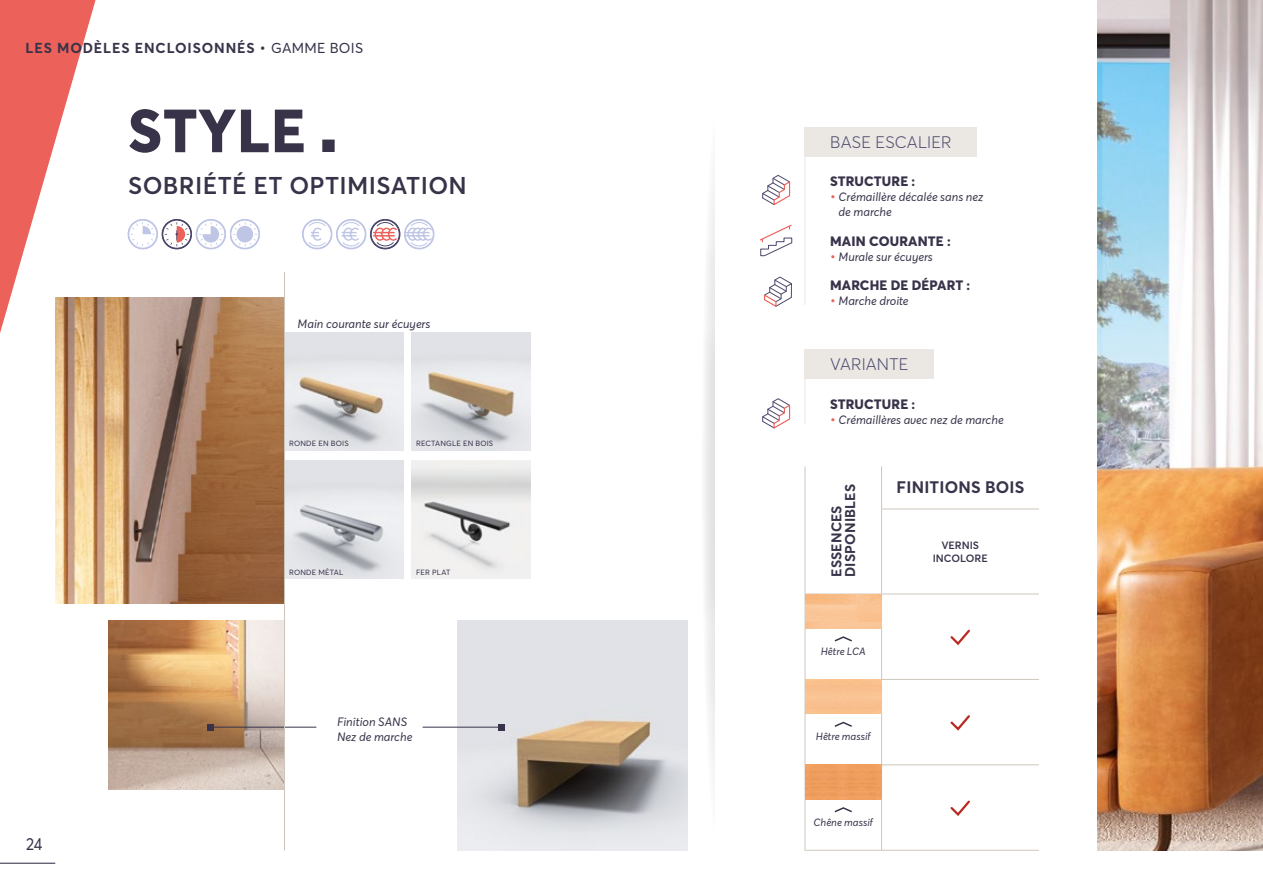
<style>
.page{position:relative;width:1263px;height:893px;background:#fff}
.page>*{position:absolute;margin:0;border:0;box-sizing:border-box;transform-origin:0 0}
.t1{font:800 60px "Averta PE";letter-spacing:.015em;color:#39334a}
.t2{font:600 24px "Averta PE";letter-spacing:.015em;color:#39334a}
.t3{font:800 22.5px "Averta PE";color:#39334a}
.t4{font:17.25px "Averta PE";color:#39334a;scale:.9 1}
.t5{font:300 16.5px "Averta PE";letter-spacing:.01em;color:#4c496d}
.t6{font:700 16.5px "Averta PE";letter-spacing:.01em;color:#39334a}
.t7{font:700 14.25px "Averta PE";letter-spacing:.06em;color:#39334a}
.t8{font:700 14.1px/13.5px "Averta PE";letter-spacing:.01em;color:#39334a}
.t9{font:800 13.5px "Averta PE";letter-spacing:.01em;color:#39334a}
.t10{font:italic 12px/15px "Averta PE";color:#39334a}
.t11{font:italic 10.5px "Averta PE";color:#39334a}
.t12{font:600 10.5px/12.6px "Averta PE";letter-spacing:-.005em;color:#39334a;text-align:center}
.t13{font:7.5px "Averta PE";letter-spacing:.025em;color:#39334a}
.s1{font-weight:400}
.s2{font-weight:600;font-style:normal;font-size:13.5px;color:#ec6159}
</style>
<div class="page">
<img style="left:1097px;top:0;width:166px;height:850px">
<svg style="left:702px;top:96px;width:33px;height:760px;fill:#f2f2f2"></svg>
<div style="left:716px;top:0;width:34px;height:893px;background:#fff"></div>
<img style="left:458px;top:621px;width:229px;height:229px">
<img style="left:112px;top:621px;width:172px;height:168px">
<img style="left:412px;top:332px;width:118px;height:119px">
<img style="left:285px;top:332px;width:118px;height:119px">
<img style="left:285px;top:460px;width:118px;height:119px">
<img style="left:412px;top:460px;width:118px;height:119px">
<img style="left:112px;top:297px;width:172px;height:307px">
<hr style="left:211px;top:727px;width:105px;height:1px;background:#39334a">
<svg style="left:208px;top:724px;width:6px;height:6px"></svg>
<hr style="left:423px;top:727px;width:78px;height:1px;background:#39334a">
<div style="left:498px;top:724px;width:7px;height:6px;background:#39334a"></div>
<hr style="left:284px;top:272px;width:1px;height:578px;background:#cec6bb">
<svg style="left:762px;top:175px;width:29px;height:30px"></svg>
<svg style="left:762px;top:398px;width:29px;height:31px"></svg>
<svg style="left:760px;top:224px;width:33px;height:33px"></svg>
<svg style="left:764px;top:276px;width:28px;height:31px"></svg>
<hr style="left:0;top:863px;width:55px;height:1px;background:#39334a">
<svg style="left:0;top:0;width:112px;height:790px"></svg>
<svg style="left:128px;top:219px;width:132px;height:30px"></svg>
<div style="left:237px;top:226px;width:16px;height:16px;background:#bfc5e5;border-radius:50%"></div>
<svg style="left:302px;top:219px;width:132px;height:30px"></svg>
<hr style="left:881px;top:594px;width:158px;height:1px;background:#cec6bb">
<hr style="left:882px;top:679px;width:157px;height:1px;background:#cec6bb">
<hr style="left:882px;top:765px;width:157px;height:1px;background:#cec6bb">
<hr style="left:881px;top:850px;width:158px;height:1px;background:#cec6bb">
<hr style="left:805px;top:466px;width:1px;height:43px;background:#cec6bb">
<hr style="left:805px;top:509px;width:1px;height:85px;background:#cec6bb">
<hr style="left:881px;top:594px;width:1px;height:34px;background:#cec6bb">
<hr style="left:881px;top:679px;width:1px;height:35px;background:#cec6bb">
<hr style="left:881px;top:765px;width:1px;height:34px;background:#cec6bb">
<hr style="left:881px;top:509px;width:158px;height:1px;background:#cec6bb">
<hr style="left:805px;top:628px;width:1px;height:51px;background:#cec6bb">
<hr style="left:881px;top:628px;width:1px;height:51px;background:#cec6bb">
<hr style="left:805px;top:714px;width:1px;height:51px;background:#cec6bb">
<hr style="left:881px;top:714px;width:1px;height:51px;background:#cec6bb">
<hr style="left:805px;top:799px;width:1px;height:51px;background:#cec6bb">
<hr style="left:881px;top:799px;width:1px;height:51px;background:#cec6bb">
<hr style="left:805px;top:850px;width:76px;height:1px;background:#cec6bb">
<hr style="left:881px;top:466px;width:1px;height:43px;background:#cec6bb">
<hr style="left:881px;top:509px;width:1px;height:85px;background:#cec6bb">
<svg style="left:950px;top:629px;width:20px;height:17px"></svg>
<svg style="left:834px;top:636px;width:18px;height:6px"></svg>
<svg style="left:950px;top:715px;width:20px;height:16px"></svg>
<svg style="left:834px;top:721px;width:18px;height:6px"></svg>
<div style="left:805px;top:765px;width:76px;height:34px;background:#ef9e5e"></div>
<svg style="left:950px;top:800px;width:20px;height:16px"></svg>
<svg style="left:834px;top:807px;width:18px;height:6px"></svg>
<div style="left:805px;top:127px;width:172px;height:30px;background:#ebe7e3"></div>
<hr style="left:805px;top:127px;width:1px;height:178px;background:#ebe7e3">
<div style="left:805px;top:349px;width:129px;height:30px;background:#ebe7e3"></div>
<hr style="left:805px;top:349px;width:1px;height:75px;background:#ebe7e3">
<p class="t7" style="left:26px;top:38px;width:339px">LES MODÈLES ENCLOISONNÉS • <span class="s1">GAMME BOIS</span></p>
<h1 class="t1" style="left:128px;top:88px;width:179px">STYLE</h1>
<h3 class="t3" style="left:322px;top:128px;width:16px">■</h3>
<h2 class="t2" style="left:128px;top:168px;width:340px">SOBRIÉTÉ ET OPTIMISATION</h2>
<p class="t10" style="left:298px;top:316px;width:134px">Main courante sur écuyers</p>
<p class="t13" style="left:289px;top:439px;width:61px">RONDE EN BOIS</p>
<p class="t13" style="left:416px;top:439px;width:79px">RECTANGLE EN BOIS</p>
<p class="t13" style="left:289px;top:567px;width:55px">RONDE MÉTAL</p>
<p class="t13" style="left:416px;top:567px;width:36px">FER PLAT</p>
<h3 class="t4" style="left:26px;top:832px;width:20px">24</h3>
<p class="t10" style="left:337px;top:714px;width:77px">Finition SANS<br>Nez de marche</p>
<h3 class="t5" style="left:830px;top:130px;width:123px">BASE ESCALIER</h3>
<p class="t9" style="left:830px;top:172px;width:87px">STRUCTURE :</p>
<p class="t10" style="left:838px;top:190px;width:146px;text-indent:-8px"><span class="s2">•</span> Crémaillère décalée sans nez de marche</p>
<p class="t9" style="left:830px;top:231px;width:122px">MAIN COURANTE :</p>
<p class="t10" style="left:830px;top:249px;width:104px"><span class="s2">•</span> Murale sur écuyers</p>
<p class="t9" style="left:830px;top:276px;width:141px">MARCHE DE DÉPART :</p>
<p class="t10" style="left:830px;top:293px;width:80px"><span class="s2">•</span> Marche droite</p>
<h3 class="t5" style="left:830px;top:353px;width:80px">VARIANTE</h3>
<p class="t9" style="left:830px;top:395px;width:87px">STRUCTURE :</p>
<p class="t10" style="left:830px;top:412px;width:175px"><span class="s2">•</span> Crémaillères avec nez de marche</p>
<p class="t8" style="left:829px;top:577px;width:94px;rotate:-90deg">ESSENCES<br>DISPONIBLES</p>
<h3 class="t6" style="left:896px;top:476px;width:129px">FINITIONS BOIS</h3>
<p class="t12" style="left:933px;top:538px;width:56px">VERNIS<br>INCOLORE</p>
<p class="t11" style="left:821px;top:644px;width:46px">Hêtre LCA</p>
<p class="t11" style="left:816px;top:729px;width:56px">Hêtre massif</p>
<p class="t11" style="left:813px;top:815px;width:61px">Chêne massif</p>
</div>
